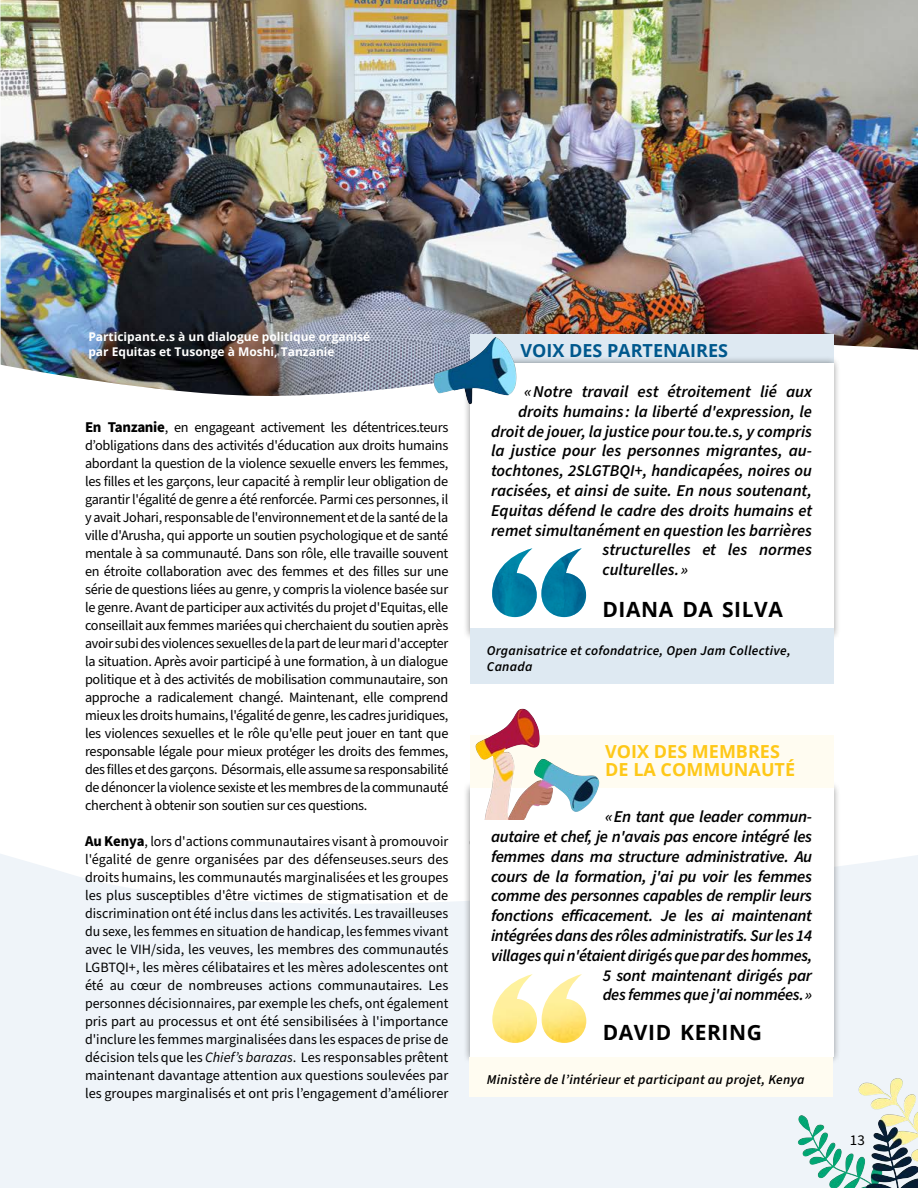
<style>
.page{position:relative;width:918px;height:1188px;background:#fff}
.page>*{position:absolute;margin:0;border:0;box-sizing:border-box;transform-origin:0 0}
.t1{font:700 21px "Open Sans";letter-spacing:.03em;color:#000}
.t2{font:700 18px/18px "Open Sans";color:#fec818}
.t3{font:700 18px "Open Sans";color:#00588d}
.t4{font:italic 600 16.5px/19.8px "Source Sans Pro";letter-spacing:-.02em;color:#000;text-align:right}
.t5{font:italic 600 16.5px "Source Sans Pro";color:#000}
.t6{font:15px "Source Sans Pro";color:#000}
.t7{font:14.25px/18px "Source Sans Pro";color:#000;text-align:justify}
.t8{font:italic 600 13.5px/16.2px "Source Sans Pro";letter-spacing:.02em;color:#000}
.t9{font:700 12px/14.4px "Open Sans";color:#fff}
.s1{font-weight:700;font-size:15px}
.s2{font-style:italic}
</style>
<div class="page">
<svg style="left:0;top:773px;width:918px;height:415px;fill:#eff4f9"></svg>
<div style="left:463px;top:781px;width:378px;height:284px;background:#000;opacity:.4"></div>
<div style="left:470px;top:788px;width:363px;height:269px;background:#fff"></div>
<img style="left:492px;top:974px;width:94px;height:69px">
<div style="left:470px;top:735px;width:363px;height:53px;background:#fffcf1"></div>
<img style="left:475px;top:708px;width:125px;height:111px">
<div style="left:470px;top:1057px;width:363px;height:40px;background:#fffcf1"></div>
<img style="left:0;top:0;width:918px;height:396px">
<div style="left:470px;top:334px;width:363px;height:29px;background:#dee9f2"></div>
<div style="left:463px;top:356px;width:378px;height:285px;background:#000;opacity:.4"></div>
<div style="left:470px;top:363px;width:363px;height:271px;background:#fff"></div>
<img style="left:492px;top:548px;width:94px;height:69px">
<img style="left:423px;top:319px;width:102px;height:99px">
<div style="left:470px;top:628px;width:363px;height:56px;background:#dee9f2"></div>
<img style="left:795px;top:1077px;width:123px;height:111px">
<p class="t9" style="left:88px;top:330px;width:284px">Participant.e.s à un dialogue politique organisé par Equitas et Tusonge à Moshi, Tanzanie</p>
<p class="t7" style="left:85px;top:419px;width:365px"><span class="s1">En Tanzanie</span>, en engageant activement les détentrices.teurs d’obligations dans des activités d'éducation aux droits humains abordant la question de la violence sexuelle envers les femmes, les filles et les garçons, leur capacité à remplir leur obligation de garantir l'égalité de genre a été renforcée. Parmi ces personnes, il y avait Johari, responsable de l'environnement et de la santé de la ville d'Arusha, qui apporte un soutien psychologique et de santé mentale à sa communauté. Dans son rôle, elle travaille souvent en étroite collaboration avec des femmes et des filles sur une série de questions liées au genre, y compris la violence basée sur le genre. Avant de participer aux activités du projet d'Equitas, elle conseillait aux femmes mariées qui cherchaient du soutien après avoir subi des violences sexuelles de la part de leur mari d'accepter la situation. Après avoir participé à une formation, à un dialogue politique et à des activités de mobilisation communautaire, son approche a radicalement changé. Maintenant, elle comprend mieux les droits humains, l'égalité de genre, les cadres juridiques, les violences sexuelles et le rôle qu'elle peut jouer en tant que responsable légale pour mieux protéger les droits des femmes, des filles et des garçons. Désormais, elle assume sa responsabilité de dénoncer la violence sexiste et les membres de la communauté cherchent à obtenir son soutien sur ces questions.</p>
<p class="t7" style="left:85px;top:833px;width:365px"><span class="s1">Au Kenya</span>, lors d'actions communautaires visant à promouvoir l'égalité de genre organisées par des défenseuses.seurs des droits humains, les communautés marginalisées et les groupes les plus susceptibles d'être victimes de stigmatisation et de discrimination ont été inclus dans les activités. Les travailleuses du sexe, les femmes en situation de handicap, les femmes vivant avec le VIH/sida, les veuves, les membres des communautés LGBTQI+, les mères célibataires et les mères adolescentes ont été au cœur de nombreuses actions communautaires. Les personnes décisionnaires, par exemple les chefs, ont également pris part au processus et ont été sensibilisées à l'importance d'inclure les femmes marginalisées dans les espaces de prise de décision tels que les <span class="s2">Chief’s barazas</span>. Les responsables prêtent maintenant davantage attention aux questions soulevées par les groupes marginalisés et ont pris l’engagement d’améliorer</p>
<p class="t3" style="left:520px;top:337px;width:209px">VOIX DES PARTENAIRES</p>
<p class="t5" style="left:524px;top:380px;width:289px">« Notre travail est étroitement lié aux</p>
<p class="t5" style="left:518px;top:400px;width:295px">droits humains : la liberté d'expression, le</p>
<p class="t5" style="left:491px;top:420px;width:323px">droit de jouer, la justice pour tou.te.s, y compris</p>
<p class="t5" style="left:491px;top:440px;width:322px">la justice pour les personnes migrantes, au-</p>
<p class="t5" style="left:491px;top:460px;width:322px">tochtones, 2SLGTBQI+, handicapées, noires ou</p>
<p class="t5" style="left:491px;top:479px;width:322px">racisées, et ainsi de suite. En nous soutenant,</p>
<p class="t5" style="left:491px;top:499px;width:323px">Equitas défend le cadre des droits humains et</p>
<p class="t5" style="left:491px;top:519px;width:322px">remet simultanément en question les barrières</p>
<p class="t5" style="left:602px;top:539px;width:211px">structurelles et les normes</p>
<p class="t5" style="left:602px;top:559px;width:87px">culturelles. »</p>
<h1 class="t1" style="left:602px;top:595px;width:182px">DIANA DA SILVA</h1>
<p class="t8" style="left:487px;top:643px;width:305px">Organisatrice et cofondatrice, Open Jam Collective,<br>Canada</p>
<p class="t2" style="left:605px;top:742px;width:191px">VOIX DES MEMBRES<br>DE LA COMMUNAUTÉ</p>
<p class="t4" style="left:491px;top:807px;width:323px">« En tant que leader commun-<br>autaire et chef, je n'avais pas encore intégré les femmes dans ma structure administrative. Au cours de la formation, j'ai pu voir les femmes comme des personnes capables de remplir leurs fonctions efficacement. Je les ai maintenant intégrées dans des rôles administratifs. Sur les 14 villages qui n'étaient dirigés que par des hommes, 5 sont maintenant dirigés par<br>des femmes que j'ai nommées. »</p>
<h1 class="t1" style="left:603px;top:1018px;width:161px">DAVID KERING</h1>
<p class="t7" style="left:605px;top:815px;width:229px">femmes dans les rôles de direction lors</p>
<p class="t7" style="left:470px;top:833px;width:81px">des réunions.</p>
<p class="t8" style="left:487px;top:1072px;width:319px">Ministère de l’intérieur et participant au projet, Kenya</p>
<p class="t6" style="left:850px;top:1130px;width:16px">13</p>
</div>
